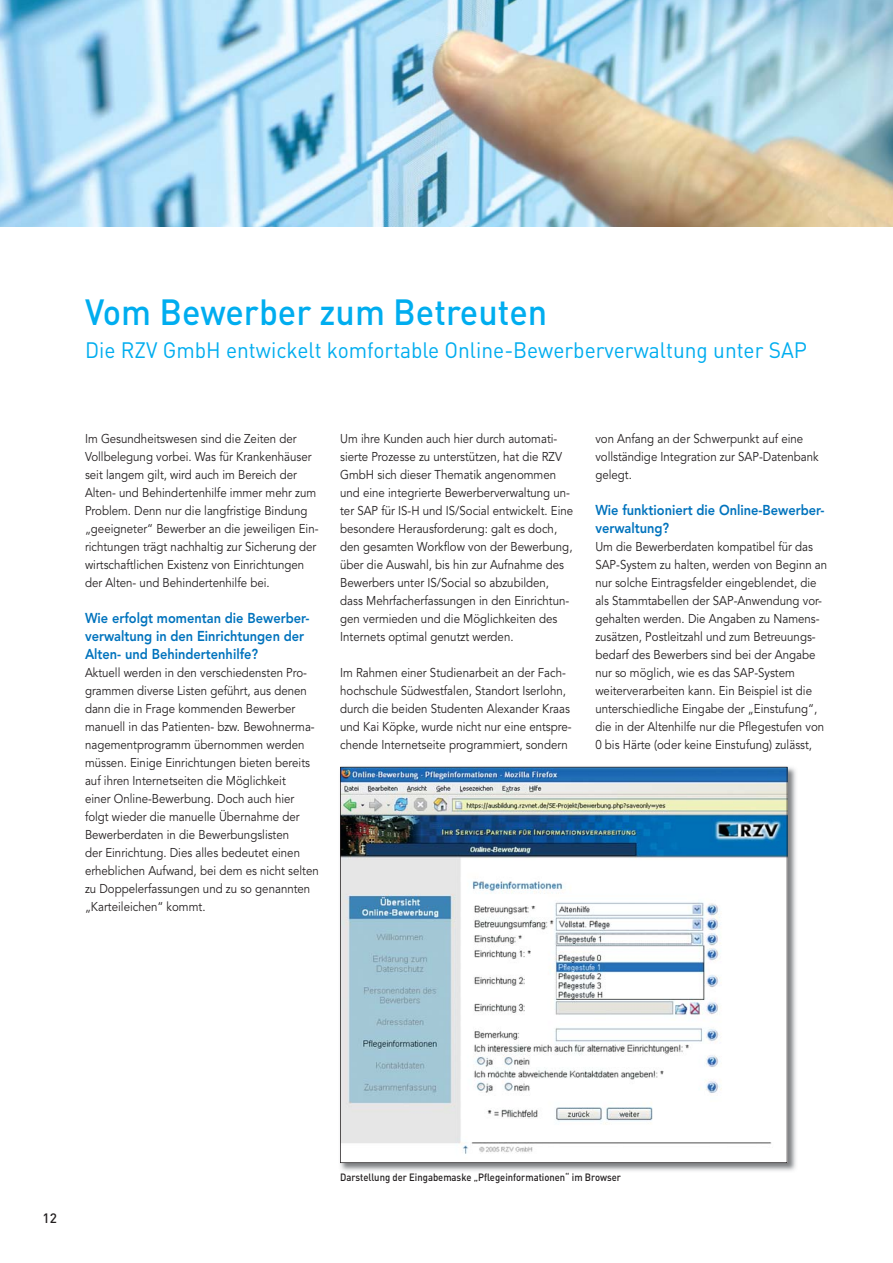
<style>
.page{position:relative;width:893px;height:1263px;background:#fff}
.page>*{position:absolute;margin:0;border:0;box-sizing:border-box;transform-origin:0 0}
.t1{font:500 36px "DIN";color:#00adef;scale:.95 1}
.t2{font:22.05px "DIN";color:#00adef;scale:.95 1}
.t3{font:800 14.25px/18px "Avenir";color:#0073bd;scale:.9 1}
.t4{font:500 13.5px "DIN";color:#231f20}
.t5{font:12.75px/18px "Avenir";color:#231f20;scale:.9 1}
.t6{font:500 10.5px "DIN";color:#231f20;scale:.9 1}
</style>
<div class="page">
<img style="left:340px;top:766px;width:456px;height:405px">
<svg style="left:340px;top:767px;width:447px;height:396px"></svg>
<img style="left:0;top:0;width:893px;height:227px">
<h1 class="t1" style="left:85px;top:299px;width:488px">Vom Bewerber zum Betreuten</h1>
<h2 class="t2" style="left:85px;top:342px;width:761px">Die RZV GmbH entwickelt komfortable Online-Bewerberverwaltung unter SAP</h2>
<p class="t5" style="left:85px;top:431px;width:261px">Im Gesundheitswesen sind die Zeiten der Vollbelegung vorbei. Was für Krankenhäuser seit langem gilt, wird auch im Bereich der Alten- und Behindertenhilfe immer mehr zum Problem. Denn nur die langfristige Bindung „geeigneter“ Bewerber an die jeweiligen Ein&shy;richtungen trägt nachhaltig zur Sicherung der wirtschaftlichen Existenz von Einrichtungen der Alten- und Behindertenhilfe bei.</p>
<p class="t3" style="left:85px;top:610px;width:251px">Wie erfolgt momentan die Bewerber&shy;verwaltung in den Einrichtungen der<br>Alten- und Behindertenhilfe?</p>
<p class="t5" style="left:85px;top:665px;width:261px">Aktuell werden in den verschiedensten Pro&shy;grammen diverse Listen geführt, aus denen dann die in Frage kommenden Bewerber manuell in das Patienten- bzw. Bewohnerma&shy;nagementprogramm übernommen werden müssen. Einige Einrichtungen bieten bereits auf ihren Internetseiten die Möglichkeit<br>einer Online-Bewerbung. Doch auch hier folgt wieder die manuelle Übernahme der Bewerberdaten in die Bewerbungslisten<br>der Einrichtung. Dies alles bedeutet einen erheblichen Aufwand, bei dem es nicht selten zu Doppelerfassungen und zu so genannten „Karteileichen“ kommt.</p>
<p class="t5" style="left:340px;top:431px;width:260px">Um ihre Kunden auch hier durch automati&shy;sierte Prozesse zu unterstützen, hat die RZV GmbH sich dieser Thematik angenommen und eine integrierte Bewerberverwaltung un&shy;ter SAP für IS-H und IS/Social entwickelt. Eine besondere Herausforderung: galt es doch, den gesamten Workflow von der Bewerbung, über die Auswahl, bis hin zur Aufnahme des Bewerbers unter IS/Social so abzubilden, dass Mehrfacherfassungen in den Einrichtun&shy;gen vermieden und die Möglichkeiten des Internets optimal genutzt werden.</p>
<p class="t5" style="left:340px;top:665px;width:259px">Im Rahmen einer Studienarbeit an der Fach&shy;hochschule Südwestfalen, Standort Iserlohn, durch die beiden Studenten Alexander Kraas und Kai Köpke, wurde nicht nur eine entspre&shy;chende Internetseite programmiert, sondern</p>
<p class="t5" style="left:595px;top:431px;width:250px">von Anfang an der Schwerpunkt auf eine vollständige Integration zur SAP-Datenbank gelegt.</p>
<p class="t3" style="left:595px;top:502px;width:256px">Wie funktioniert die Online-Bewerber&shy;verwaltung?</p>
<p class="t5" style="left:595px;top:539px;width:259px">Um die Bewerberdaten kompatibel für das SAP-System zu halten, werden von Beginn an nur solche Eintragsfelder eingeblendet, die als Stammtabellen der SAP-Anwendung vor&shy;gehalten werden. Die Angaben zu Namens&shy;zusätzen, Postleitzahl und zum Betreuungs&shy;bedarf des Bewerbers sind bei der Angabe nur so möglich, wie es das SAP-System weiterverarbeiten kann. Ein Beispiel ist die unterschiedliche Eingabe der „Einstufung“, die in der Altenhilfe nur die Pflegestufen von 0 bis Härte (oder keine Einstufung) zulässt,</p>
<p class="t4" style="left:42px;top:1213px;width:16px">12</p>
<p class="t6" style="left:340px;top:1174px;width:314px">Darstellung der Eingabemaske „Pflegeinformationen“ im Browser</p>
</div>
